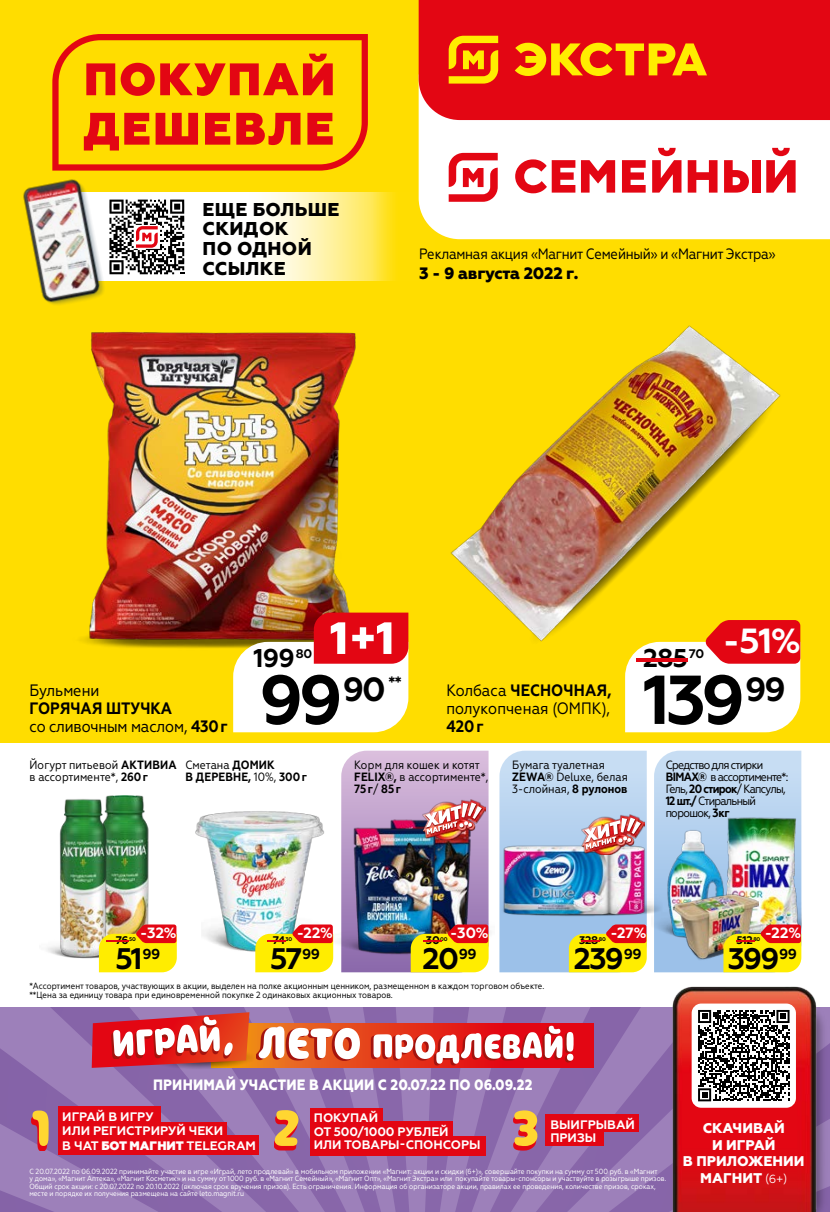
<style>
.page{position:relative;width:830px;height:1212px;background:#fff}
.page>*{position:absolute;margin:0;border:0;box-sizing:border-box;transform-origin:0 0}
.t1{font:700 69px "Geometria";color:#000}
.t2{font:54.45px "Clarence Pro 002";color:#ffd631}
.t3{font:700 34.95px "Geometria";color:#fff}
.t4{font:700 29.7px "Geometria";letter-spacing:-.06em;color:#000}
.t5{font:700 25.65px "Geometria";letter-spacing:-.03em;color:#000}
.t6{font:800 18.6px/19.6px "Geometria";letter-spacing:.02em;color:#000}
.t7{font:16.5px/18px "Geometria Narrow";letter-spacing:-.01em;color:#000}
.t8{font:800 16.5px "Geometria";letter-spacing:-.02em;color:#000}
.t9{font:700 16.5px "Geometria Narrow";color:#000}
.t10{font:700 16.5px "Geometria";color:#000}
.t11{font:15px "Geometria Narrow";letter-spacing:-.02em;color:#000}
.t12{font:800 15px "Geometria";letter-spacing:.01em;color:#fff;scale:.9 1}
.t13{font:700 14.85px "Geometria";color:#fff}
.t14{font:800 14.1px/16.5px "Geometria";color:#fff;text-align:center}
.t15{font:700 12.3px/14.4px "Geometria";color:#fff}
.t16{font:12px/12px "Geometria Narrow";letter-spacing:-.01em;color:#000}
.t17{font:12px/12px "Geometria Narrow";letter-spacing:-.06em;color:#000}
.t18{font:700 12px/12px "Geometria Narrow";letter-spacing:.01em;color:#000}
.t19{font:700 11.1px "Geometria";letter-spacing:-.03em;color:#000}
.t20{font:9px/9px "Geometria Narrow";color:#000}
.t21{font:7.5px/7.5px "Geometria Narrow";color:#fff}
.s1{font-weight:700}
.s2{color:#e30613}
.s3{font-weight:400}
.s4{font-weight:800}
.s5{font-weight:400;font-size:11.7px}
</style>
<div class="page">
<div style="left:0;top:0;width:829px;height:743px;background:#fd0"></div>
<div style="left:418px;top:120px;width:411px;height:119px;background:#fff"></div>
<div style="left:751px;top:160px;width:9px;height:33px;background:#e30613"></div>
<svg style="left:723px;top:160px;width:25px;height:33px"></svg>
<svg style="left:687px;top:160px;width:30px;height:33px"></svg>
<svg style="left:621px;top:160px;width:24px;height:33px"></svg>
<svg style="left:515px;top:159px;width:100px;height:34px;background:#ee7178"></svg>
<svg style="left:765px;top:148px;width:30px;height:45px"></svg>
<svg style="left:651px;top:148px;width:30px;height:45px"></svg>
<svg style="left:448px;top:153px;width:49px;height:49px;background:#ef767d"></svg>
<div style="left:418px;top:0;width:411px;height:120px;background:#e30613"></div>
<svg style="left:52px;top:34px;width:316px;height:137px"></svg>
<svg style="left:84px;top:113px;width:248px;height:38px"></svg>
<svg style="left:86px;top:54px;width:246px;height:42px"></svg>
<svg style="left:116px;top:193px;width:318px;height:88px;background:#fff3a9"></svg>
<img style="left:23px;top:163px;width:93px;height:142px">
<svg style="left:107px;top:198px;width:78px;height:77px"></svg>
<svg style="left:109px;top:200px;width:75px;height:74px;background:#877d7e"></svg>
<svg style="left:448px;top:36px;width:50px;height:48px"></svg>
<svg style="left:514px;top:43px;width:192px;height:33px"></svg>
<img style="left:672px;top:986px;width:145px;height:21px">
<div style="left:691px;top:1003px;width:104px;height:105px;background:#fff;border-radius:10px"></div>
<svg style="left:0;top:1007px;width:829px;height:205px;background:#a6678e"></svg>
<svg style="left:513px;top:1115px;width:23px;height:36px"></svg>
<svg style="left:31px;top:1115px;width:17px;height:36px"></svg>
<svg style="left:273px;top:1115px;width:24px;height:35px"></svg>
<div style="left:58px;top:1106px;width:103px;height:18px;background:#e30613"></div>
<div style="left:58px;top:1122px;width:169px;height:20px;background:#e30613"></div>
<div style="left:58px;top:1135px;width:201px;height:19px;background:#e30613"></div>
<div style="left:310px;top:1108px;width:72px;height:18px;background:#e30613"></div>
<div style="left:310px;top:1121px;width:143px;height:22px;background:#e30613"></div>
<div style="left:310px;top:1136px;width:175px;height:20px;background:#e30613"></div>
<div style="left:545px;top:1114px;width:93px;height:18px;background:#e30613"></div>
<div style="left:545px;top:1128px;width:58px;height:18px;background:#e30613"></div>
<img style="left:663px;top:972px;width:111px;height:1px">
<img style="left:125px;top:972px;width:40px;height:1px">
<img style="left:105px;top:795px;width:44px;height:129px">
<img style="left:451px;top:325px;width:330px;height:317px">
<img style="left:255px;top:972px;width:66px;height:1px">
<img style="left:195px;top:811px;width:129px;height:141px">
<img style="left:80px;top:331px;width:292px;height:317px">
<img style="left:801px;top:806px;width:1px;height:128px">
<img style="left:651px;top:902px;width:2px;height:18px">
<img style="left:46px;top:798px;width:73px;height:161px">
<img style="left:488px;top:913px;width:2px;height:37px">
<img style="left:333px;top:933px;width:8px;height:26px">
<svg style="left:624px;top:620px;width:176px;height:112px;background:#f9cbae"></svg>
<svg style="left:233px;top:613px;width:175px;height:119px;background:#ebbab3"></svg>
<svg style="left:255px;top:924px;width:78px;height:48px;background:#f3c224"></svg>
<svg style="left:99px;top:924px;width:78px;height:48px;background:#f4bd17"></svg>
<img style="left:653px;top:751px;width:148px;height:221px">
<img style="left:499px;top:751px;width:147px;height:221px">
<img style="left:341px;top:751px;width:147px;height:221px">
<h3 class="t6" style="left:202px;top:200px;width:138px">ЕЩЕ БОЛЬШЕ<br>СКИДОК<br>ПО ОДНОЙ<br>ССЫЛКЕ</h3>
<h3 class="t11" style="left:419px;top:245px;width:358px">Рекламная акция «Магнит Семейный» и «Магнит Экстра»</h3>
<h3 class="t8" style="left:419px;top:263px;width:161px">3 - 9 августа 2022 г.</h3>
<h3 class="t7" style="left:30px;top:681px;width:71px">Бульмени</h3>
<h3 class="t7" style="left:30px;top:699px;width:200px"><span class="s1">ГОРЯЧАЯ ШТУЧКА<br></span>со сливочным маслом, <span class="s1">430г</span></h3>
<h3 class="t5" style="left:253px;top:643px;width:60px">199<sup>80</sup></h3>
<h3 class="t5" style="left:620px;top:643px;width:85px"><span class="s2">-</span>285<sup>70</sup></h3>
<h3 class="t3" style="left:722px;top:620px;width:80px">-51%</h3>
<h1 class="t1" style="left:259px;top:659px;width:128px">99<sup>90</sup></h1>
<h3 class="t10" style="left:388px;top:672px;width:15px">**</h3>
<h3 class="t7" style="left:446px;top:681px;width:166px">Колбаса <span class="s1">ЧЕСНОЧНАЯ, </span>полукопченая (ОМПК),</h3>
<h3 class="t9" style="left:446px;top:717px;width:39px">420г</h3>
<h1 class="t1" style="left:642px;top:659px;width:144px">139<sup>99</sup></h1>
<h3 class="t16" style="left:30px;top:758px;width:148px">Йогурт питьевой <span class="s1">АКТИВИА </span>в ассортименте*, <span class="s1">260г</span></h3>
<h3 class="t18" style="left:185px;top:758px;width:123px"><span class="s3">Сметана</span> ДОМИК<br>В ДЕРЕВНЕ, <span class="s3">10%,</span> 300г</h3>
<h3 class="t16" style="left:354px;top:758px;width:136px">Корм для кошек и котят<br><span class="s1">FELIX®,</span> в ассортименте*,<br><span class="s1">75г</span>/ <span class="s1">85г</span></h3>
<h3 class="t16" style="left:512px;top:758px;width:117px">Бумага туалетная<br><span class="s1">ZEWA®</span> Deluxe, белая<br>3-слойная, <span class="s1">8 рулонов</span></h3>
<h3 class="t17" style="left:665px;top:758px;width:124px">Средство для стирки<br><span class="s1">BIMAX®</span> в ассортименте*:<br>Гель, <span class="s1">20 стирок</span>/ Капсулы,<br><span class="s1">12 шт./</span> Стиральный порошок, <span class="s1">3кг</span></h3>
<h3 class="t13" style="left:140px;top:924px;width:38px">-32%</h3>
<h3 class="t19" style="left:100px;top:934px;width:38px"><span class="s2">-</span>76<sup>50</sup></h3>
<h3 class="t4" style="left:115px;top:941px;width:46px">51<sup>99</sup></h3>
<h3 class="t13" style="left:296px;top:924px;width:38px">-22%</h3>
<h3 class="t19" style="left:261px;top:934px;width:32px"><span class="s2">-</span>74<sup>30</sup></h3>
<h3 class="t4" style="left:270px;top:941px;width:51px">57<sup>99</sup></h3>
<h3 class="t13" style="left:450px;top:924px;width:40px">-30%</h3>
<h3 class="t4" style="left:422px;top:941px;width:56px">20<sup>99</sup></h3>
<h3 class="t19" style="left:417px;top:934px;width:32px"><span class="s2">-</span>30<sup>00</sup></h3>
<p class="t20" style="left:29px;top:981px;width:516px">*Ассортимент товаров, участвующих в акции, выделен на полке акционным ценником, размещенном в каждом торговом объекте. **Цена за единицу товара при единовременной покупке 2 одинаковых акционных товаров.</p>
<h3 class="t12" style="left:153px;top:1076px;width:423px">ПРИНИМАЙ УЧАСТИЕ В АКЦИИ С 20.07.22 ПО 06.09.22</h3>
<h3 class="t13" style="left:610px;top:924px;width:38px">-27%</h3>
<h3 class="t4" style="left:573px;top:941px;width:69px">239<sup>99</sup></h3>
<h3 class="t19" style="left:575px;top:934px;width:32px"><span class="s2">-</span>328<sup>80</sup></h3>
<h3 class="t13" style="left:764px;top:924px;width:38px">-22%</h3>
<h3 class="t4" style="left:727px;top:941px;width:71px">399<sup>99</sup></h3>
<h3 class="t19" style="left:729px;top:934px;width:32px"><span class="s2">-</span>512<sup>80</sup></h3>
<h3 class="t15" style="left:62px;top:1109px;width:195px">ИГРАЙ В ИГРУ<br>ИЛИ РЕГИСТРИРУЙ ЧЕКИ<br>В ЧАТ <span class="s4">БОТ МАГНИТ</span> TELEGRAM</h3>
<h3 class="t15" style="left:314px;top:1111px;width:168px;line-height:13.6px">ПОКУПАЙ<br>ОТ 500/1000 РУБЛЕЙ<br>ИЛИ ТОВАРЫ-СПОНСОРЫ</h3>
<h3 class="t15" style="left:550px;top:1118px;width:86px;line-height:13.2px">ВЫИГРЫВАЙ<br>ПРИЗЫ</h3>
<h2 class="t2" style="left:31px;top:1092px;width:21px">1</h2>
<h2 class="t2" style="left:274px;top:1092px;width:26px">2</h2>
<h2 class="t2" style="left:511px;top:1092px;width:29px">3</h2>
<p class="t21" style="left:29px;top:1167px;width:638px">С 20.07.2022 по 06.09.2022 принимайте участие в игре «Играй, лето продлевай» в мобильном приложении «Магнит: акции и скидки (6+)», совершайте покупки на сумму от 500 руб. в «Магнит<br>у дома», «Магнит Аптека», «Магнит Косметик» и на сумму от 1000 руб. в «Магнит Семейный», «Магнит Опт», «Магнит Экстра» или покупайте товары-спонсоры и участвуйте в розыгрыше призов.<br>Общий срок акции: с 20.07.2022 по 20.10.2022 (включая срок вручения призов). Есть ограничения. Информация об организаторе акции, правилах ее проведения, количестве призов, сроках, месте и порядке их получения размещена на сайте leto.magnit.ru</p>
<h3 class="t14" style="left:682px;top:1120px;width:123px">СКАЧИВАЙ<br>И ИГРАЙ<br>В ПРИЛОЖЕНИИ<br>МАГНИТ <span class="s5">(6+)</span></h3>
</div>
